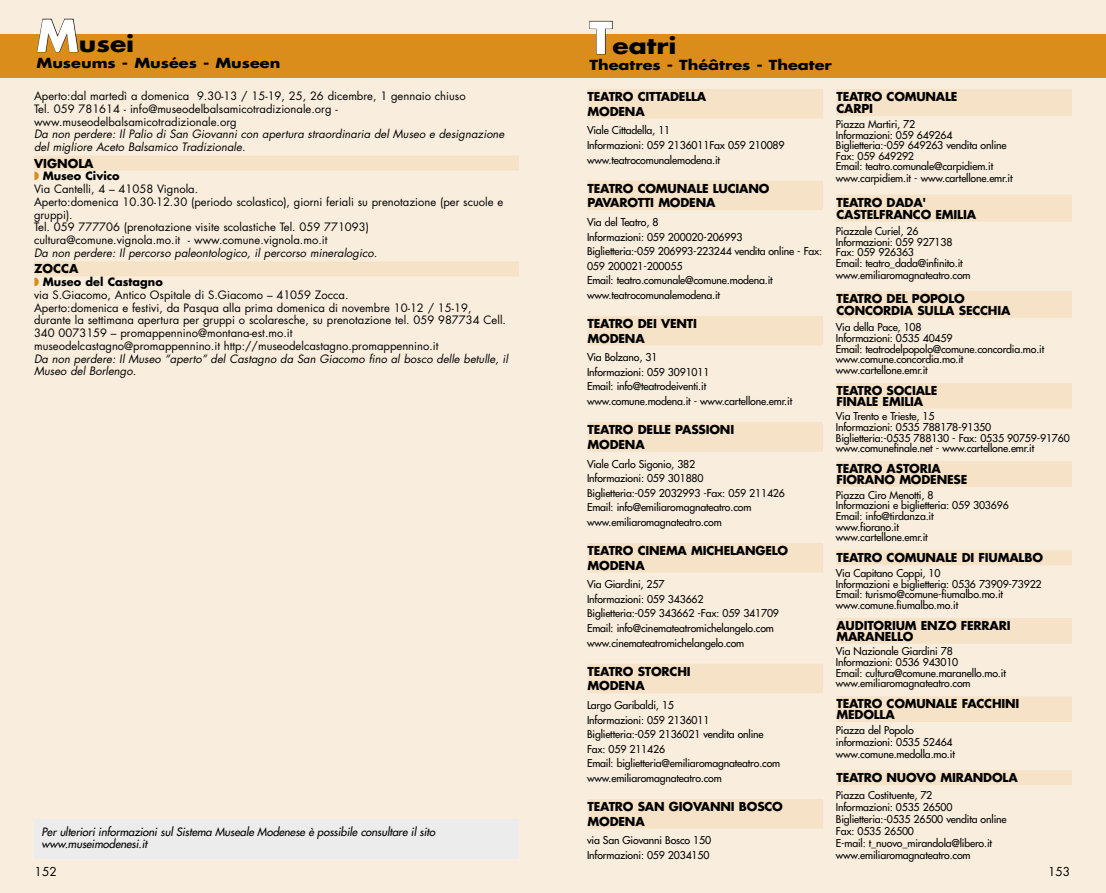
<style>
.page{position:relative;width:1106px;height:893px;background:#fff}
.page>*{position:absolute;margin:0;border:0;box-sizing:border-box;transform-origin:0 0}
.t1{font:700 22.35px "Futura";color:#000;scale:1.19 1}
.t2{font:700 13.5px "Futura";color:#000;scale:1.19 1}
.t3{font:700 12px/14.5px "Futura";letter-spacing:-.015em;color:#000}
.t4{font:12px "Futura";color:#000}
.t5{font:11.25px/12.8px "Futura";color:#000}
.t6{font:italic 11.25px/12.8px "Futura";color:#000}
.t7{font:italic 11.25px/12px "Futura";letter-spacing:-.01em;color:#000}
.t8{font:10.5px/14.5px "Futura";letter-spacing:-.015em;color:#000}
.s1{font-size:43.05px;color:#fff}
.s2{color:#da8d1b}
.s3{font-weight:700}
</style>
<div class="page">
<div style="left:0;top:0;width:553px;height:893px;background:#f9eedd"></div>
<div style="left:553px;top:0;width:553px;height:893px;background:#f9eedd"></div>
<div style="left:34px;top:156px;width:485px;height:15px;background:#f6e2c6"></div>
<div style="left:34px;top:261px;width:485px;height:15px;background:#f6e2c6"></div>
<div style="left:34px;top:820px;width:485px;height:39px;background:#ececed"></div>
<div style="left:0;top:34px;width:553px;height:44px;background:#da8d1b"></div>
<svg style="left:36px;top:19px;width:43px;height:34px"></svg>
<div style="left:587px;top:89px;width:236px;height:15px;background:#f6e2c6"></div>
<div style="left:587px;top:104px;width:236px;height:15px;background:#f6e2c6"></div>
<div style="left:587px;top:181px;width:236px;height:15px;background:#f6e2c6"></div>
<div style="left:587px;top:195px;width:236px;height:15px;background:#f6e2c6"></div>
<div style="left:587px;top:316px;width:236px;height:15px;background:#f6e2c6"></div>
<div style="left:587px;top:330px;width:236px;height:15px;background:#f6e2c6"></div>
<div style="left:587px;top:422px;width:236px;height:15px;background:#f6e2c6"></div>
<div style="left:587px;top:437px;width:236px;height:15px;background:#f6e2c6"></div>
<div style="left:587px;top:543px;width:236px;height:15px;background:#f6e2c6"></div>
<div style="left:587px;top:557px;width:236px;height:15px;background:#f6e2c6"></div>
<div style="left:587px;top:664px;width:236px;height:15px;background:#f6e2c6"></div>
<div style="left:587px;top:678px;width:236px;height:15px;background:#f6e2c6"></div>
<div style="left:587px;top:799px;width:236px;height:15px;background:#f6e2c6"></div>
<div style="left:587px;top:813px;width:236px;height:15px;background:#f6e2c6"></div>
<div style="left:836px;top:89px;width:235px;height:15px;background:#f6e2c6"></div>
<div style="left:836px;top:101px;width:235px;height:15px;background:#f6e2c6"></div>
<div style="left:836px;top:194px;width:235px;height:15px;background:#f6e2c6"></div>
<div style="left:836px;top:207px;width:235px;height:15px;background:#f6e2c6"></div>
<div style="left:836px;top:291px;width:235px;height:15px;background:#f6e2c6"></div>
<div style="left:836px;top:303px;width:235px;height:15px;background:#f6e2c6"></div>
<div style="left:836px;top:383px;width:235px;height:15px;background:#f6e2c6"></div>
<div style="left:836px;top:393px;width:235px;height:15px;background:#f6e2c6"></div>
<div style="left:836px;top:461px;width:235px;height:15px;background:#f6e2c6"></div>
<div style="left:836px;top:472px;width:235px;height:15px;background:#f6e2c6"></div>
<div style="left:836px;top:550px;width:235px;height:15px;background:#f6e2c6"></div>
<div style="left:836px;top:618px;width:235px;height:15px;background:#f6e2c6"></div>
<div style="left:836px;top:629px;width:235px;height:15px;background:#f6e2c6"></div>
<div style="left:836px;top:696px;width:235px;height:15px;background:#f6e2c6"></div>
<div style="left:836px;top:707px;width:235px;height:15px;background:#f6e2c6"></div>
<div style="left:836px;top:770px;width:235px;height:15px;background:#f6e2c6"></div>
<div style="left:553px;top:34px;width:553px;height:44px;background:#da8d1b"></div>
<svg style="left:589px;top:21px;width:24px;height:34px"></svg>
<h1 class="t1" style="left:37px;top:28px;width:84px"><span class="s1">M</span>usei</h1>
<p class="t2" style="left:37px;top:54px;width:206px">Museums - Musées - Museen</p>
<p class="t5" style="left:34px;top:90px;width:433px">Aperto:dal martedì a domenica 9.30-13 / 15-19, 25, 26 dicembre, 1 gennaio chiuso<br>Tel. 059 781614 - info@museodelbalsamicotradizionale.org - www.museodelbalsamicotradizionale.org</p>
<p class="t6" style="left:34px;top:128px;width:472px">Da non perdere: Il Palio di San Giovanni con apertura straordinaria del Museo e designazione del migliore Aceto Balsamico Tradizionale.</p>
<p class="t3" style="left:34px;top:156px;width:61px">VIGNOLA</p>
<p class="t5" style="left:34px;top:170px;width:471px"><span class="s2">◗</span> <span class="s3">Museo Civico<br></span>Via Cantelli, 4 – 41058 Vignola.<br>Aperto:domenica 10.30-12.30 (periodo scolastico), giorni feriali su prenotazione (per scuole e gruppi).<br>Tel. 059 777706 (prenotazione visite scolastiche Tel. 059 771093) cultura@comune.vignola.mo.it - www.comune.vignola.mo.it</p>
<p class="t6" style="left:34px;top:246px;width:345px">Da non perdere: Il percorso paleontologico, il percorso mineralogico.</p>
<p class="t3" style="left:34px;top:261px;width:46px">ZOCCA</p>
<p class="t5" style="left:34px;top:276px;width:473px"><span class="s2">◗</span> <span class="s3">Museo del Castagno<br></span>via S.Giacomo, Antico Ospitale di S.Giacomo – 41059 Zocca.<br>Aperto:domenica e festivi, da Pasqua alla prima domenica di novembre 10-12 / 15-19, durante la settimana apertura per gruppi o scolaresche, su prenotazione tel. 059 987734 Cell.<br>340 0073159 – promappennino@montana-est.mo.it<br>museodelcastagno@promappennino.it http://museodelcastagno.promappennino.it</p>
<p class="t6" style="left:34px;top:352px;width:475px">Da non perdere: Il Museo “aperto” del Castagno da San Giacomo fino al bosco delle betulle, il<br>Museo del Borlengo.</p>
<p class="t7" style="left:42px;top:826px;width:395px">Per ulteriori informazioni sul Sistema Museale Modenese è possibile consultare il sito www.museimodenesi.it</p>
<h1 class="t1" style="left:589px;top:31px;width:75px"><span class="s1">T</span>eatri</h1>
<p class="t2" style="left:589px;top:56px;width:205px">Theatres - Théâtres - Theater</p>
<p class="t3" style="left:587px;top:89px;width:120px">TEATRO CITTADELLA<br>MODENA</p>
<p class="t8" style="left:587px;top:123px;width:199px">Viale Cittadella, 11<br>Informazioni: 059 2136011Fax 059 210089 www.teatrocomunalemodena.it</p>
<p class="t3" style="left:587px;top:181px;width:135px">TEATRO COMUNALE luciano pavarotti</p>
<p class="t3" style="left:658px;top:195px;width:59px">MODENA</p>
<p class="t8" style="left:587px;top:215px;width:237px">Via del Teatro, 8<br>Informazioni: 059 200020-206993<br>Biglietteria:‑059 206993-223244 vendita online - Fax:<br>059 200021-200055<br>Email: teatro.comunale@comune.modena.it www.teatrocomunalemodena.it</p>
<p class="t3" style="left:587px;top:316px;width:111px">TEATRO DEI VENTI<br>MODENA</p>
<p class="t8" style="left:587px;top:350px;width:207px">Via Bolzano, 31<br>Informazioni: 059 3091011<br>Email: info@teatrodeiventi.it www.comune.modena.it - www.cartellone.emr.it</p>
<p class="t3" style="left:587px;top:422px;width:148px">TEATRO DELLE PASSIONI<br>MODENA</p>
<p class="t8" style="left:587px;top:456px;width:199px">Viale Carlo Sigonio, 382<br>Informazioni: 059 301880<br>Biglietteria:‑059 2032993 -Fax: 059 211426<br>Email: info@emiliaromagnateatro.com www.emiliaromagnateatro.com</p>
<p class="t3" style="left:587px;top:543px;width:60px">TEATRO cinema</p>
<p class="t3" style="left:691px;top:543px;width:99px">MICHELANGELO</p>
<p class="t3" style="left:587px;top:558px;width:59px">MODENA</p>
<p class="t8" style="left:587px;top:577px;width:193px">Via Giardini, 257<br>Informazioni: 059 343662<br>Biglietteria:‑059 343662 -Fax: 059 341709<br>Email: info@cinemateatromichelangelo.com www.cinemateatromichelangelo.com</p>
<p class="t3" style="left:587px;top:664px;width:105px">TEATRO STORCHI<br>MODENA</p>
<p class="t8" style="left:587px;top:698px;width:195px">Largo Garibaldi, 15<br>Informazioni: 059 2136011<br>Biglietteria:‑059 2136021 vendita online<br>Fax: 059 211426<br>Email: biglietteria@emiliaromagnateatro.com www.emiliaromagnateatro.com</p>
<p class="t3" style="left:587px;top:799px;width:197px">TEATRO SAN GIOVANNI BOSCO<br>MODENA</p>
<p class="t8" style="left:587px;top:833px;width:126px">via San Giovanni Bosco 150<br>Informazioni: 059 2034150</p>
<p class="t3" style="left:836px;top:90px;width:123px;line-height:12.1px">TEATRO COMUNALE<br>CARPI</p>
<p class="t8" style="left:836px;top:119px;width:172px;line-height:10.6px">Piazza Martiri, 72<br>Informazioni: 059 649264<br>Biglietteria:‑059 649263 vendita online<br>Fax: 059 649292<br>Email: teatro.comunale@carpidiem.it</p>
<p class="t8" style="left:836px;top:171px;width:178px">www.carpidiem.it - www.cartellone.emr.it</p>
<p class="t3" style="left:836px;top:196px;width:141px;line-height:12.1px">TEATRO DADA'<br>CASTELFRANCO EMILIA</p>
<p class="t8" style="left:836px;top:226px;width:128px;line-height:10.6px">Piazzale Curiel, 26<br>Informazioni: 059 927138<br>Fax: 059 926363<br>Email: teatro_dada@infinito.it</p>
<p class="t8" style="left:836px;top:268px;width:136px">www.emiliaromagnateatro.com</p>
<p class="t3" style="left:836px;top:292px;width:175px;line-height:12.1px">TEATRO DEL POPOLO<br>CONCORDIA SULLA SECCHIA</p>
<p class="t8" style="left:836px;top:322px;width:210px;line-height:10.6px">Via della Pace, 108<br>Informazioni: 0535 40459<br>Email: teatrodelpopolo@comune.concordia.mo.it www.comune.concordia.mo.it www.cartellone.emr.it</p>
<p class="t3" style="left:836px;top:385px;width:102px;line-height:10.6px">TEATRO SOCIALE<br>FINALE EMILIA</p>
<p class="t8" style="left:836px;top:411px;width:235px;line-height:10.6px">Via Trento e Trieste, 15<br>Informazioni: 0535 788178-91350<br>Biglietteria:‑0535 788130 - Fax: 0535 90759-91760 www.comunefinale.net - www.cartellone.emr.it</p>
<p class="t3" style="left:836px;top:463px;width:132px;line-height:10.6px">TEATRO ASTORIA<br>FIORANO MODENESE</p>
<p class="t8" style="left:836px;top:490px;width:174px;line-height:10.6px">Piazza Ciro Menotti, 8<br>Informazioni e biglietteria: 059 303696<br>Email: info@tirdanza.it<br>www.fiorano.it<br>www.cartellone.emr.it</p>
<p class="t3" style="left:836px;top:550px;width:60px">TEATRO comunale</p>
<p class="t3" style="left:961px;top:550px;width:26px">di fiumalbo</p>
<p class="t8" style="left:836px;top:568px;width:207px;line-height:10.6px">Via Capitano Coppi, 10<br>Informazioni e biglietteria: 0536 73909-73922<br>Email: turismo@comune-fiumalbo.mo.it www.comune.fiumalbo.mo.it</p>
<p class="t3" style="left:836px;top:620px;width:176px;line-height:10.6px">AUDITORIUM ENZO FERRARI<br>MARANELLO</p>
<p class="t8" style="left:836px;top:646px;width:171px;line-height:10.6px">Via Nazionale Giardini 78<br>Informazioni: 0536 943010<br>Email: cultura@comune.maranello.mo.it www.emiliaromagnateatro.com</p>
<p class="t3" style="left:836px;top:698px;width:184px;line-height:10.6px">TEATRO COMUNALE FACCHINI<br>MEDOLLA</p>
<p class="t8" style="left:836px;top:724px;width:120px;line-height:12.1px">Piazza del Popolo informazioni: 0535 52464 www.comune.medolla.mo.it</p>
<p class="t3" style="left:836px;top:770px;width:61px">TEATRO nuovo</p>
<p class="t3" style="left:940px;top:770px;width:79px">MIRANDOLA</p>
<p class="t8" style="left:836px;top:789px;width:172px;line-height:12.1px">Piazza Costituente, 72<br>Informazioni: 0535 26500<br>Biglietteria:‑0535 26500 vendita online<br>Fax: 0535 26500<br>E-mail: t_nuovo_mirandola@libero.it www.emiliaromagnateatro.com</p>
<p class="t4" style="left:35px;top:864px;width:24px">152</p>
<p class="t4" style="left:1048px;top:864px;width:24px">153</p>
</div>
